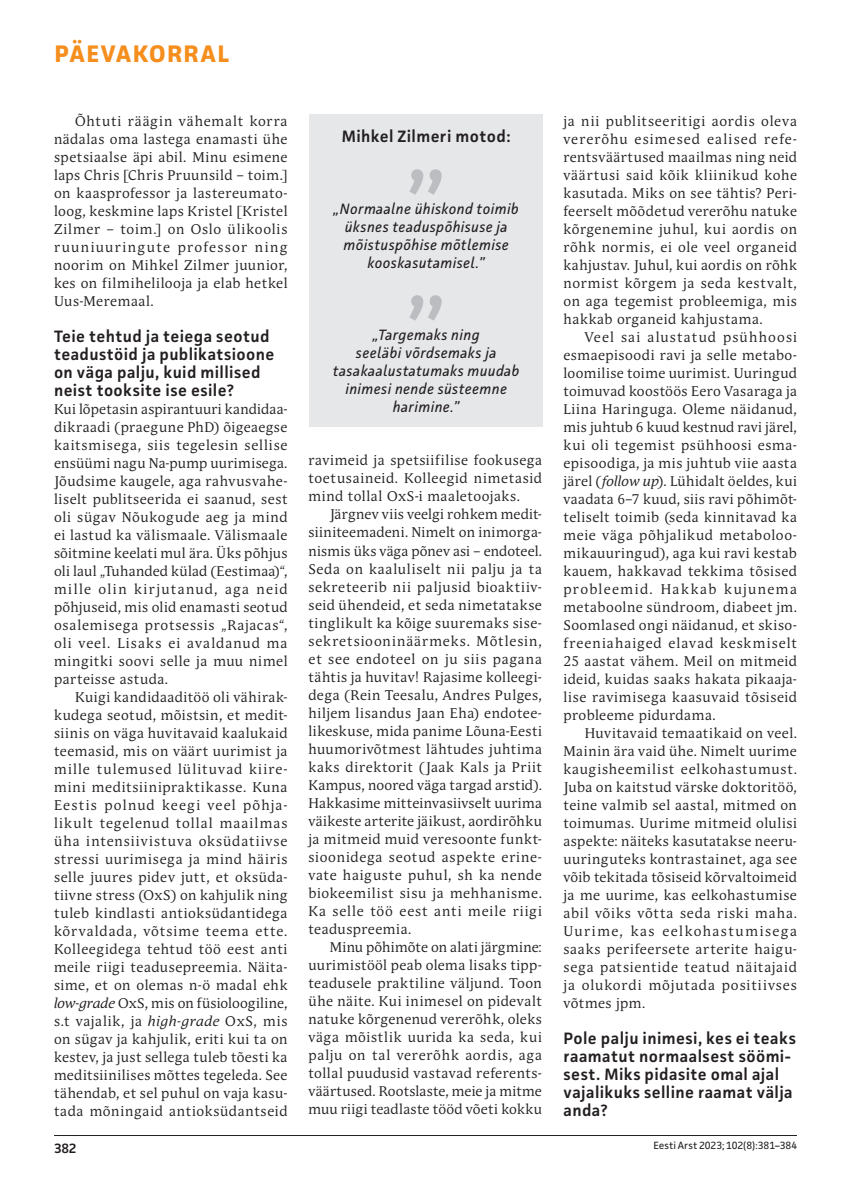
<style>
.page{position:relative;width:851px;height:1191px;background:#fff}
.page>*{position:absolute;margin:0;border:0;box-sizing:border-box;transform-origin:0 0}
.t1{font:700 24px "Facit";letter-spacing:.06em;color:#f68e1e}
.t2{font:600 16.5px/18px "Facit";letter-spacing:.025em;color:#231f20}
.t3{font:italic 15px/18px "Facit";letter-spacing:.025em;color:#231f20;text-align:center}
.t4{font:13.95px/18px "Andulka Book Pro";letter-spacing:.045em;color:#231f20;text-align:justify}
.t5{font:600 13.5px "Facit";color:#231f20}
.t6{font:10.5px "Facit";letter-spacing:-.005em;color:#231f20}
.s1{font-style:italic}
</style>
<div class="page">
<hr style="left:54px;top:1135px;width:742px;height:1px;background:#231f20">
<div style="left:309px;top:115px;width:233px;height:312px;background:#e6e7e9"></div>
<svg style="left:409px;top:169px;width:32px;height:26px"></svg>
<svg style="left:409px;top:295px;width:32px;height:26px"></svg>
<h1 class="t1" style="left:55px;top:39px;width:176px">PÄEVAKORRAL</h1>
<p class="t4" style="left:54px;top:112px;width:235px;text-indent:21px">Õhtuti räägin vähemalt korra nädalas oma lastega enamasti ühe spetsiaalse äpi abil. Minu esimene laps Chris [Chris Pruunsild – toim.] on kaasprofessor ja lastereumato&shy;loog, keskmine laps Kristel [Kristel Zilmer – toim.] on Oslo ülikoolis ruuniuuringute professor ning noorim on Mihkel Zilmer juunior, kes on filmihelilooja ja elab hetkel Uus-Meremaal.</p>
<p class="t2" style="left:54px;top:326px;width:222px">Teie tehtud ja teiega seotud teadustöid ja publikatsioone on väga palju, kuid millised neist tooksite ise esile?</p>
<p class="t4" style="left:54px;top:400px;width:235px">Kui lõpetasin aspirantuuri kandidaa&shy;dikraadi (praegune PhD) õigeaegse kaitsmisega, siis tegelesin sellise ensüümi nagu Na-pump uurimisega.<br>Jõudsime kaugele, aga rahvusvahe&shy;liselt publitseerida ei saanud, sest oli sügav Nõukogude aeg ja mind ei lastud ka välismaale. Välismaale sõitmine keelati mul ära. Üks põhjus oli laul „Tuhanded külad (Eestimaa)“, mille olin kirjutanud, aga neid põhjuseid, mis olid enamasti seotud osalemisega protsessis „Rajacas“, oli veel. Lisaks ei avaldanud ma mingitki soovi selle ja muu nimel parteisse astuda.</p>
<p class="t4" style="left:54px;top:688px;width:235px;text-indent:21px">Kuigi kandidaaditöö oli vähirak&shy;kudega seotud, mõistsin, et medit&shy;siinis on väga huvitavaid kaalukaid teemasid, mis on väärt uurimist ja mille tulemused lülituvad kiire&shy;mini meditsiinipraktikasse. Kuna Eestis polnud keegi veel põhja&shy;likult tegelenud tollal maailmas üha intensiivistuva oksüdatiivse stressi uurimisega ja mind häiris selle juures pidev jutt, et oksüda&shy;tiivne stress (OxS) on kahjulik ning tuleb kindlasti antioksüdantidega kõrvaldada, võtsime teema ette.<br>Kolleegidega tehtud töö eest anti meile riigi teadusepreemia. Näita&shy;sime, et on olemas n-ö madal ehk <span class="s1">low-grade</span> OxS, mis on füsioloogiline, s.t vajalik, ja <span class="s1">high-grade</span> OxS, mis on sügav ja kahjulik, eriti kui ta on kestev, ja just sellega tuleb tõesti ka meditsiinilises mõttes tegeleda. See tähendab, et sel puhul on vaja kasu&shy;tada mõningaid antioksüdantseid</p>
<p class="t5" style="left:54px;top:1139px;width:24px">382</p>
<p class="t2" style="left:342px;top:127px;width:170px">Mihkel Zilmeri motod:</p>
<p class="t3" style="left:333px;top:200px;width:187px">„Normaalne ühiskond toimib üksnes teaduspõhisuse ja mõistuspõhise mõtlemise kooskasutamisel.”</p>
<p class="t3" style="left:333px;top:326px;width:188px">„Targemaks ning<br>seeläbi võrdsemaks ja tasakaalustatumaks muudab inimesi nende süsteemne harimine.”</p>
<p class="t4" style="left:308px;top:451px;width:235px">ravimeid ja spetsiifilise fookusega toetusaineid. Kolleegid nimetasid mind tollal OxS-i maaletoojaks.</p>
<p class="t4" style="left:308px;top:505px;width:235px;text-indent:21px">Järgnev viis veelgi rohkem medit&shy;siiniteemadeni. Nimelt on inimorga&shy;nismis üks väga põnev asi – endoteel.<br>Seda on kaaluliselt nii palju ja ta sekreteerib nii paljusid bioaktiiv&shy;seid ühendeid, et seda nimetatakse tinglikult ka kõige suuremaks sise&shy;sekretsiooninäärmeks. Mõtlesin, et see endoteel on ju siis pagana tähtis ja huvitav! Rajasime kolleegi&shy;dega (Rein Teesalu, Andres Pulges, hiljem lisandus Jaan Eha) endotee&shy;likeskuse, mida panime Lõuna-Eesti huumorivõtmest lähtudes juhtima kaks direktorit (Jaak Kals ja Priit Kampus, noored väga targad arstid).<br>Hakkasime mitteinvasiivselt uurima väikeste arterite jäikust, aordirõhku ja mitmeid muid veresoonte funkt&shy;sioonidega seotud aspekte erine&shy;vate haiguste puhul, sh ka nende biokeemilist sisu ja mehhanisme.<br>Ka selle töö eest anti meile riigi teaduspreemia.</p>
<p class="t4" style="left:308px;top:937px;width:235px;text-indent:21px">Minu põhimõte on alati järgmine: uurimistööl peab olema lisaks tipp&shy;teadusele praktiline väljund. Toon ühe näite. Kui inimesel on pidevalt natuke kõrgenenud vererõhk, oleks väga mõistlik uurida ka seda, kui palju on tal vererõhk aordis, aga tollal puudusid vastavad referents&shy;väärtused. Rootslaste, meie ja mitme muu riigi teadlaste tööd võeti kokku</p>
<p class="t4" style="left:563px;top:112px;width:235px">ja nii publitseeritigi aordis oleva vererõhu esimesed ealised refe&shy;rentsväärtused maailmas ning neid väärtusi said kõik kliinikud kohe kasutada. Miks on see tähtis? Peri&shy;feerselt mõõdetud vererõhu natuke kõrgenemine juhul, kui aordis on rõhk normis, ei ole veel organeid kahjustav. Juhul, kui aordis on rõhk normist kõrgem ja seda kestvalt, on aga tegemist probleemiga, mis hakkab organeid kahjustama.</p>
<p class="t4" style="left:563px;top:328px;width:235px;text-indent:21px">Veel sai alustatud psühhoosi esmaepisoodi ravi ja selle metabo&shy;loomilise toime uurimist. Uuringud toimuvad koostöös Eero Vasaraga ja Liina Haringuga. Oleme näidanud, mis juhtub 6 kuud kestnud ravi järel, kui oli tegemist psühhoosi esma&shy;episoodiga, ja mis juhtub viie aasta järel (<span class="s1">follow up</span>). Lühidalt öeldes, kui vaadata 6–7 kuud, siis ravi põhimõt&shy;teliselt toimib (seda kinnitavad ka meie väga põhjalikud metaboloo&shy;mikauuringud), aga kui ravi kestab kauem, hakkavad tekkima tõsised probleemid. Hakkab kujunema metaboolne sündroom, diabeet jm.<br>Soomlased ongi näidanud, et skiso&shy;freeniahaiged elavad keskmiselt 25 aastat vähem. Meil on mitmeid ideid, kuidas saaks hakata pikaaja&shy;lise ravimisega kaasuvaid tõsiseid probleeme pidurdama.</p>
<p class="t4" style="left:563px;top:724px;width:235px;text-indent:21px">Huvitavaid temaatikaid on veel.<br>Mainin ära vaid ühe. Nimelt uurime kaugisheemilist eelkohastumust.<br>Juba on kaitstud värske doktoritöö, teine valmib sel aastal, mitmed on toimumas. Uurime mitmeid olulisi aspekte: näiteks kasutatakse neeru&shy;uuringuteks kontrastainet, aga see võib tekitada tõsiseid kõrvaltoimeid ja me uurime, kas eelkohastumise abil võiks võtta seda riski maha.<br>Uurime, kas eelkohastumisega saaks perifeersete arterite haigu&shy;sega patsientide teatud näitajaid ja olukordi mõjutada positiivses võtmes jpm.</p>
<p class="t2" style="left:563px;top:1028px;width:234px">Pole palju inimesi, kes ei teaks raamatut normaalsest söömi&shy;sest. Miks pidasite omal ajal vajalikuks selline raamat välja anda?</p>
<p class="t6" style="left:653px;top:1139px;width:145px">Eesti Arst 2023; 102(8):381–384</p>
</div>
